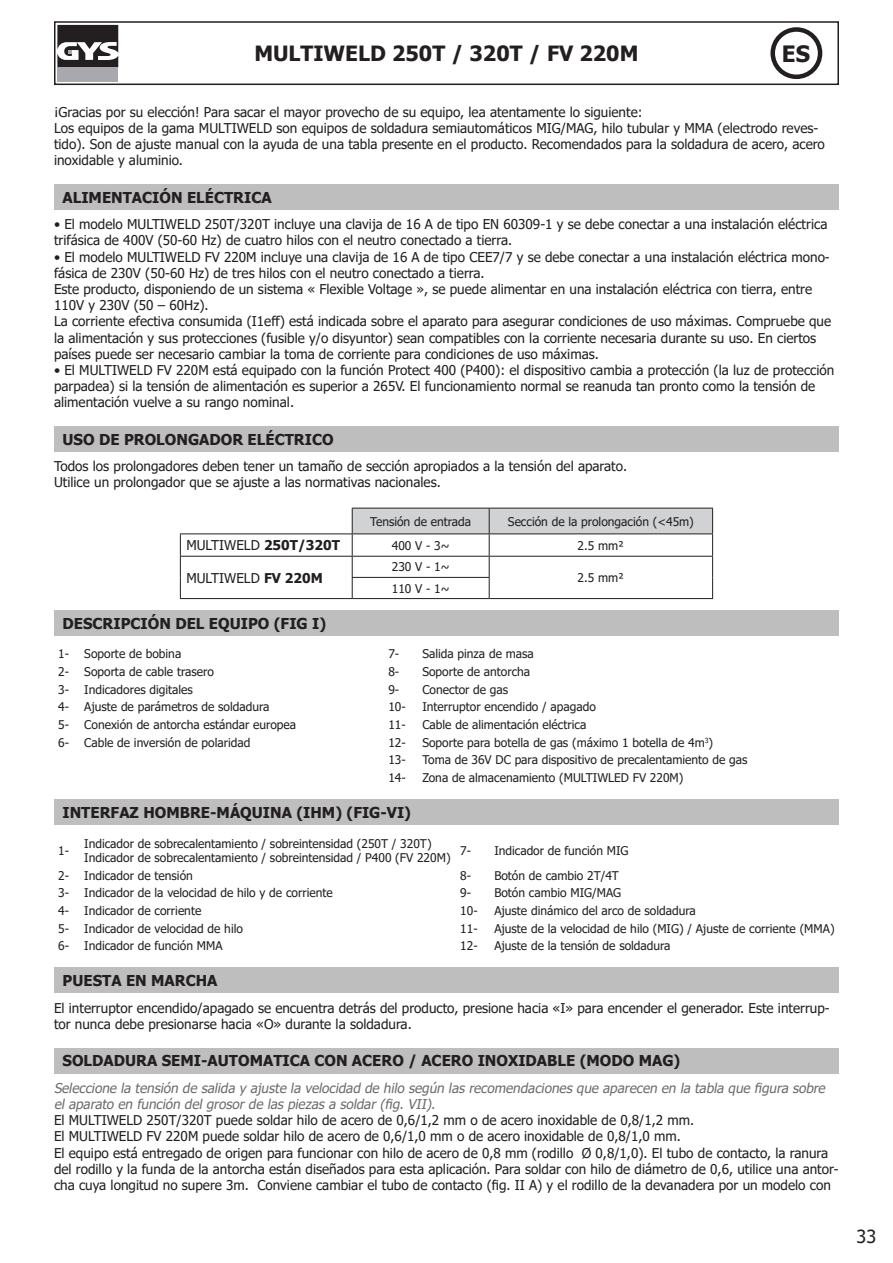
<style>
.page{position:relative;width:893px;height:1263px;background:#fff}
.page>*{position:absolute;margin:0;border:0;box-sizing:border-box;transform-origin:0 0}
.t1{font:700 22.5px "Tahoma";color:#231f20}
.t2{font:700 21px "Tahoma";color:#231f20}
.t3{font:18px "Tahoma";color:#231f20}
.t4{font:700 15px "Tahoma";color:#231f20}
.t5{font:13.5px/16.2px "Tahoma";color:#231f20}
.t6{font:italic 13.5px/16.2px "Tahoma";color:#6c6d70}
.t7{font:12px "Tahoma";color:#231f20}
.s1{font-weight:700}
</style>
<div class="page">
<div style="left:57px;top:67px;width:61px;height:14px;background:#a8a9ad"></div>
<svg style="left:57px;top:25px;width:61px;height:42px"></svg>
<div style="left:54px;top:21px;width:785px;height:64px;border:2px solid #231f20"></div>
<div style="left:770px;top:27px;width:52px;height:52px;border:4px solid #231f20;border-radius:50%"></div>
<div style="left:54px;top:184px;width:784px;height:26px;background:#bebebe"></div>
<div style="left:54px;top:426px;width:784px;height:26px;background:#bebebe"></div>
<svg style="left:180px;top:534px;width:1px;height:64px"></svg>
<svg style="left:352px;top:508px;width:361px;height:90px"></svg>
<hr style="left:180px;top:533px;width:172px;height:1px;background:#231f20">
<hr style="left:352px;top:533px;width:137px;height:1px;background:#231f20">
<hr style="left:489px;top:533px;width:224px;height:1px;background:#231f20">
<hr style="left:180px;top:556px;width:172px;height:1px;background:#231f20">
<hr style="left:352px;top:556px;width:137px;height:1px;background:#231f20">
<hr style="left:489px;top:556px;width:224px;height:1px;background:#231f20">
<hr style="left:352px;top:577px;width:138px;height:1px;background:#231f20">
<hr style="left:180px;top:598px;width:172px;height:1px;background:#231f20">
<hr style="left:352px;top:598px;width:137px;height:1px;background:#231f20">
<hr style="left:489px;top:598px;width:224px;height:1px;background:#231f20">
<div style="left:54px;top:610px;width:784px;height:25px;background:#bebebe"></div>
<div style="left:54px;top:799px;width:784px;height:26px;background:#bebebe"></div>
<div style="left:54px;top:967px;width:784px;height:26px;background:#bebebe"></div>
<div style="left:54px;top:1048px;width:784px;height:25px;background:#bebebe"></div>
<p class="t2" style="left:254px;top:39px;width:386px">MULTIWELD 250T / 320T / FV 220M</p>
<p class="t1" style="left:782px;top:38px;width:30px">ES</p>
<p class="t5" style="left:54px;top:104px;width:590px">¡Gracias por su elección! Para sacar el mayor provecho de su equipo, lea atentamente lo siguiente:</p>
<p class="t5" style="left:54px;top:121px;width:772px">Los equipos de la gama MULTIWELD son equipos de soldadura semiautomáticos MIG/MAG, hilo tubular y MMA (electrodo reves&shy;tido). Son de ajuste manual con la ayuda de una tabla presente en el producto. Recomendados para la soldadura de acero, acero inoxidable y aluminio.</p>
<p class="t4" style="left:63px;top:187px;width:211px">ALIMENTACIÓN ELÉCTRICA</p>
<p class="t5" style="left:54px;top:217px;width:775px">• El modelo MULTIWELD 250T/320T incluye una clavija de 16 A de tipo EN 60309-1 y se debe conectar a una instalación eléctrica trifásica de 400V (50-60 Hz) de cuatro hilos con el neutro conectado a tierra.</p>
<p class="t5" style="left:54px;top:249px;width:777px">• El modelo MULTIWELD FV 220M incluye una clavija de 16 A de tipo CEE7/7 y se debe conectar a una instalación eléctrica mono&shy;fásica de 230V (50-60 Hz) de tres hilos con el neutro conectado a tierra.</p>
<p class="t5" style="left:54px;top:282px;width:779px">Este producto, disponiendo de un sistema « Flexible Voltage », se puede alimentar en una instalación eléctrica con tierra, entre 110V y 230V (50 – 60Hz).<br>La corriente efectiva consumida (I1eff) está indicada sobre el aparato para asegurar condiciones de uso máximas. Compruebe que la alimentación y sus protecciones (fusible y/o disyuntor) sean compatibles con la corriente necesaria durante su uso. En ciertos países puede ser necesario cambiar la toma de corriente para condiciones de uso máximas.</p>
<p class="t5" style="left:54px;top:363px;width:782px">• El MULTIWELD FV 220M está equipado con la función Protect 400 (P400): el dispositivo cambia a protección (la luz de protección parpadea) si la tensión de alimentación es superior a 265V. El funcionamiento normal se reanuda tan pronto como la tensión de alimentación vuelve a su rango nominal.</p>
<p class="t4" style="left:63px;top:429px;width:273px">USO DE PROLONGADOR ELÉCTRICO</p>
<p class="t5" style="left:54px;top:459px;width:575px">Todos los prolongadores deben tener un tamaño de sección apropiados a la tensión del aparato.</p>
<p class="t5" style="left:54px;top:475px;width:388px">Utilice un prolongador que se ajuste a las normativas nacionales.</p>
<p class="t7" style="left:370px;top:513px;width:102px">Tensión de entrada</p>
<p class="t7" style="left:508px;top:513px;width:187px">Sección de la prolongación (&lt;45m)</p>
<p class="t5" style="left:186px;top:538px;width:155px">MULTIWELD <span class="s1">250T/320T</span></p>
<p class="t7" style="left:392px;top:537px;width:59px">400 V - 3~</p>
<p class="t7" style="left:578px;top:537px;width:48px">2.5 mm²</p>
<p class="t5" style="left:186px;top:570px;width:138px">MULTIWELD <span class="s1">FV 220M</span></p>
<p class="t7" style="left:392px;top:559px;width:59px">230 V - 1~</p>
<p class="t7" style="left:578px;top:570px;width:48px">2.5 mm²</p>
<p class="t7" style="left:392px;top:580px;width:59px">110 V - 1~</p>
<p class="t4" style="left:63px;top:612px;width:265px">DESCRIPCIÓN DEL EQUIPO (FIG I)</p>
<p class="t7" style="left:58px;top:646px;width:12px">1-</p>
<p class="t7" style="left:84px;top:646px;width:99px">Soporte de bobina</p>
<p class="t7" style="left:388px;top:646px;width:12px">7-</p>
<p class="t7" style="left:422px;top:646px;width:113px">Salida pinza de masa</p>
<p class="t7" style="left:58px;top:664px;width:12px">2-</p>
<p class="t7" style="left:84px;top:664px;width:131px">Soporta de cable trasero</p>
<p class="t7" style="left:388px;top:664px;width:12px">8-</p>
<p class="t7" style="left:422px;top:664px;width:109px">Soporte de antorcha</p>
<p class="t7" style="left:58px;top:681px;width:12px">3-</p>
<p class="t7" style="left:84px;top:681px;width:110px">Indicadores digitales</p>
<p class="t7" style="left:388px;top:681px;width:12px">9-</p>
<p class="t7" style="left:422px;top:681px;width:87px">Conector de gas</p>
<p class="t7" style="left:58px;top:699px;width:12px">4-</p>
<p class="t7" style="left:84px;top:699px;width:187px">Ajuste de parámetros de soldadura</p>
<p class="t7" style="left:388px;top:699px;width:19px">10-</p>
<p class="t7" style="left:422px;top:699px;width:175px">Interruptor encendido / apagado</p>
<p class="t7" style="left:58px;top:717px;width:12px">5-</p>
<p class="t7" style="left:84px;top:717px;width:213px">Conexión de antorcha estándar europea</p>
<p class="t7" style="left:388px;top:717px;width:19px">11-</p>
<p class="t7" style="left:422px;top:717px;width:165px">Cable de alimentación eléctrica</p>
<p class="t7" style="left:58px;top:734px;width:12px">6-</p>
<p class="t7" style="left:84px;top:734px;width:168px">Cable de inversión de polaridad</p>
<p class="t7" style="left:388px;top:734px;width:19px">12-</p>
<p class="t7" style="left:422px;top:734px;width:292px">Soporte para botella de gas (máximo 1 botella de 4m<sup>3</sup>)</p>
<p class="t7" style="left:388px;top:752px;width:19px">13-</p>
<p class="t7" style="left:422px;top:752px;width:327px">Toma de 36V DC para dispositivo de precalentamiento de gas</p>
<p class="t7" style="left:388px;top:770px;width:19px">14-</p>
<p class="t7" style="left:422px;top:770px;width:263px">Zona de almacenamiento (MULTIWLED FV 220M)</p>
<p class="t4" style="left:63px;top:802px;width:350px">INTERFAZ HOMBRE-MÁQUINA (IHM) (FIG-VI)</p>
<p class="t7" style="left:58px;top:842px;width:12px">1-</p>
<p class="t7" style="left:84px;top:835px;width:349px">Indicador de sobrecalentamiento / sobreintensidad (250T / 320T)</p>
<p class="t7" style="left:84px;top:850px;width:368px">Indicador de sobrecalentamiento / sobreintensidad / P400 (FV 220M)</p>
<p class="t7" style="left:460px;top:842px;width:12px">7-</p>
<p class="t7" style="left:494px;top:842px;width:136px">Indicador de función MIG</p>
<p class="t7" style="left:58px;top:867px;width:12px">2-</p>
<p class="t7" style="left:84px;top:867px;width:110px">Indicador de tensión</p>
<p class="t7" style="left:460px;top:867px;width:12px">8-</p>
<p class="t7" style="left:494px;top:867px;width:126px">Botón de cambio 2T/4T</p>
<p class="t7" style="left:58px;top:885px;width:12px">3-</p>
<p class="t7" style="left:84px;top:885px;width:250px">Indicador de la velocidad de hilo y de corriente</p>
<p class="t7" style="left:460px;top:885px;width:12px">9-</p>
<p class="t7" style="left:494px;top:885px;width:128px">Botón cambio MIG/MAG</p>
<p class="t7" style="left:58px;top:903px;width:12px">4-</p>
<p class="t7" style="left:84px;top:903px;width:119px">Indicador de corriente</p>
<p class="t7" style="left:460px;top:903px;width:19px">10-</p>
<p class="t7" style="left:494px;top:903px;width:203px">Ajuste dinámico del arco de soldadura</p>
<p class="t7" style="left:58px;top:920px;width:12px">5-</p>
<p class="t7" style="left:84px;top:920px;width:160px">Indicador de velocidad de hilo</p>
<p class="t7" style="left:460px;top:920px;width:19px">11-</p>
<p class="t7" style="left:494px;top:920px;width:342px">Ajuste de la velocidad de hilo (MIG) / Ajuste de corriente (MMA)</p>
<p class="t7" style="left:58px;top:938px;width:12px">6-</p>
<p class="t7" style="left:84px;top:938px;width:140px">Indicador de función MMA</p>
<p class="t7" style="left:460px;top:938px;width:19px">12-</p>
<p class="t7" style="left:494px;top:938px;width:178px">Ajuste de la tensión de soldadura</p>
<p class="t4" style="left:63px;top:970px;width:156px">PUESTA EN MARCHA</p>
<p class="t5" style="left:54px;top:1000px;width:777px">El interruptor encendido/apagado se encuentra detrás del producto, presione hacia «I» para encender el generador. Este interrup&shy;tor nunca debe presionarse hacia «O» durante la soldadura.</p>
<p class="t4" style="left:63px;top:1050px;width:619px">SOLDADURA SEMI-AUTOMATICA CON ACERO / ACERO INOXIDABLE (MODO MAG)</p>
<p class="t6" style="left:54px;top:1080px;width:776px">Seleccione la tensión de salida y aj uste la velocidad de hilo según lasrecomendacionesque aparecen en la tabla que figura sobre elaparato en función delgrosorde laspiezasa soldar(fig.VII).</p>
<p class="t5" style="left:54px;top:1113px;width:642px">El MULTIWELD 250T/320T puede soldar hilo de acero de 0,6/1,2 mm o de acero inoxidable de 0,8/1,2 mm.</p>
<p class="t5" style="left:54px;top:1129px;width:628px">El MULTIWELD FV 220M puede soldar hilo de acero de 0,6/1,0 mm o de acero inoxidable de 0,8/1,0 mm.</p>
<p class="t5" style="left:54px;top:1145px;width:786px">El equipo está entregado de origen para funcionar con hilo de acero de 0,8 mm (rodillo Ø 0,8/1,0). El tubo de contacto, la ranura del rodillo y la funda de la antorcha están diseñados para esta aplicación. Para soldar con hilo de diámetro de 0,6, utilice una antor&shy;cha cuya longitud no supere 3m. Conviene cambiar el tubo de contacto (fig. II A) y el rodillo de la devanadera por un modelo con</p>
<p class="t3" style="left:856px;top:1224px;width:21px">33</p>
</div>
